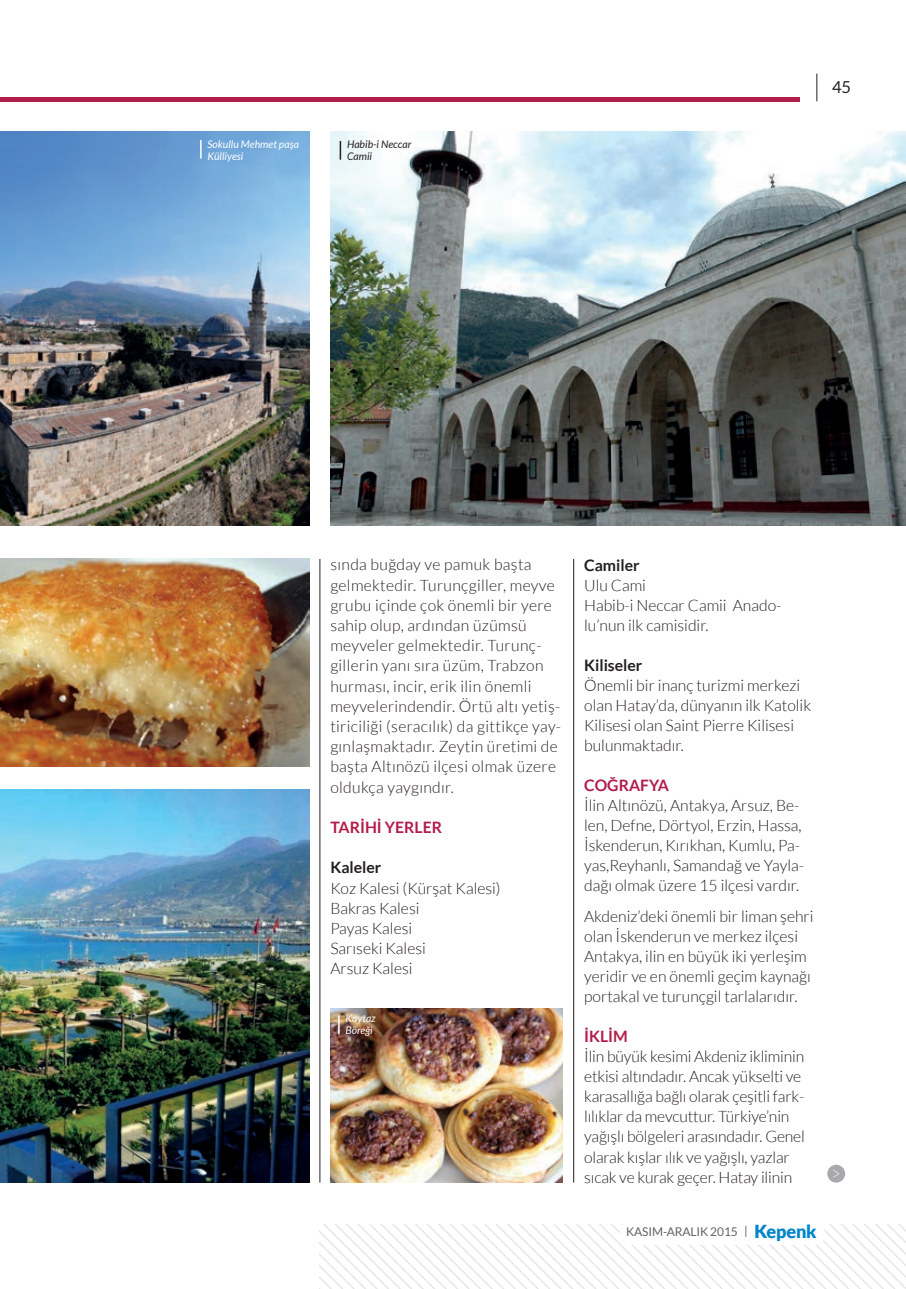
<style>
.page{position:relative;width:906px;height:1289px;background:#fff}
.page>*{position:absolute;margin:0;border:0;box-sizing:border-box;transform-origin:0 0}
.t1{font:16.5px "Lato TR";color:#231f20}
.t2{font:300 15.75px/20.1px "Lato TR";color:#231f20}
.t3{font:300 15.75px/20.2px "Lato TR";letter-spacing:.02em;color:#231f20}
.t4{font:700 15.75px "Lato TR";color:#b21d4b}
.t5{font:700 15.75px "Lato TR";color:#231f20}
.t6{font:12px "Lato TR";letter-spacing:-.01em;color:#636366}
.t7{font:italic 10.5px/12px "Lato TR";color:#fff}
.t8{font:italic 10.5px/12px "Lato TR";color:#231f20}
.s1{font-weight:900;font-size:18px;color:#0084ca}
</style>
<div class="page">
<svg style="left:319px;top:1224px;width:587px;height:64px"></svg>
<div style="left:620px;top:1222px;width:204px;height:22px;background:#fff;border-radius:9px"></div>
<svg style="left:816px;top:74px;width:1px;height:27px"></svg>
<img style="left:330px;top:132px;width:576px;height:393px">
<hr style="left:0;top:97px;width:800px;height:4px;background:#b21d4b">
<div style="left:827px;top:1164px;width:18px;height:18px;background:#a8a9ad;border-radius:50%"></div>
<svg style="left:833px;top:1170px;width:6px;height:7px"></svg>
<img style="left:0;top:132px;width:309px;height:393px">
<img style="left:0;top:789px;width:309px;height:393px">
<img style="left:0;top:559px;width:309px;height:207px">
<svg style="left:200px;top:140px;width:2px;height:19px"></svg>
<hr style="left:320px;top:559px;width:1px;height:623px;background:#231f20">
<hr style="left:573px;top:559px;width:1px;height:623px;background:#231f20">
<img style="left:330px;top:1008px;width:233px;height:174px">
<svg style="left:338px;top:1015px;width:2px;height:19px"></svg>
<svg style="left:340px;top:141px;width:1px;height:19px"></svg>
<p class="t7" style="left:207px;top:138px;width:93px">Sokullu Mehmet paşa<br>Külliyesi</p>
<p class="t8" style="left:347px;top:138px;width:66px">Habib-i Neccar<br>Camii</p>
<p class="t1" style="left:832px;top:78px;width:21px">45</p>
<p class="t3" style="left:330px;top:554px;width:232px">sında buğday ve pamuk başta gelmektedir. Turunçgiller, meyve grubu içinde çok önemli bir yere sahip olup, ardından üzümsü meyveler gelmektedir. Turunç&shy;gillerin yanı sıra üzüm, Trabzon hurması, incir, erik ilin önemli meyvelerindendir. Örtü altı yetiş&shy;tiriciliği (seracılık) da gittikçe yay&shy;gınlaşmaktadır. Zeytin üretimi de başta Altınözü ilçesi olmak üzere oldukça yaygındır.</p>
<p class="t4" style="left:330px;top:818px;width:113px">TARİHİ YERLER</p>
<p class="t5" style="left:330px;top:858px;width:53px">Kaleler</p>
<p class="t2" style="left:330px;top:878px;width:172px">Koz Kalesi (Kürşat Kalesi)<br>Bakras Kalesi<br>Payas Kalesi<br>Sarıseki Kalesi<br>Arsuz Kalesi</p>
<p class="t7" style="left:345px;top:1012px;width:32px">Kaytaz<br>Böreği</p>
<p class="t5" style="left:584px;top:556px;width:57px">Camiler</p>
<p class="t2" style="left:584px;top:575px;width:199px">Ulu Cami<br>Habib-i Neccar Camii Anado&shy;lu’nun ilk camisidir.</p>
<p class="t5" style="left:584px;top:656px;width:60px">Kiliseler</p>
<p class="t2" style="left:584px;top:675px;width:228px">Önemli bir inanç turizmi merkezi olan Hatay’da, dünyanın ilk Katolik<br>Kilisesi olan Saint Pierre Kilisesi bulunmaktadır.</p>
<p class="t4" style="left:584px;top:776px;width:86px">COĞRAFYA</p>
<p class="t2" style="left:584px;top:795px;width:221px">İlin Altınözü, Antakya, Arsuz, Be&shy;len, Defne, Dörtyol, Erzin, Hassa, İskenderun, Kırıkhan, Kumlu, Pa&shy;yas,Reyhanlı, Samandağ ve Yayla&shy;dağı olmak üzere 15 ilçesi vardır.</p>
<p class="t2" style="left:584px;top:906px;width:231px">Akdeniz’deki önemli bir liman şehri olan İskenderun ve merkez ilçesi Antakya, ilin en büyük iki yerleşim yeridir ve en önemli geçim kaynağı portakal ve turunçgil tarlalarıdır.</p>
<p class="t4" style="left:584px;top:1027px;width:45px">İKLİM</p>
<p class="t2" style="left:584px;top:1046px;width:222px">İlin büyük kesimi Akdeniz ikliminin etkisi altındadır. Ancak yükselti ve karasallığa bağlı olarak çeşitli fark&shy;lılıklar da mevcuttur. Türkiye’nin yağışlı bölgeleri arasındadır. Genel olarak kışlar ılık ve yağışlı, yazlar sıcak ve kurak geçer. Hatay ilinin</p>
<p class="t6" style="left:626px;top:1225px;width:192px">KASIM-ARALIK 2015 | <span class="s1">Kepenk</span></p>
</div>
